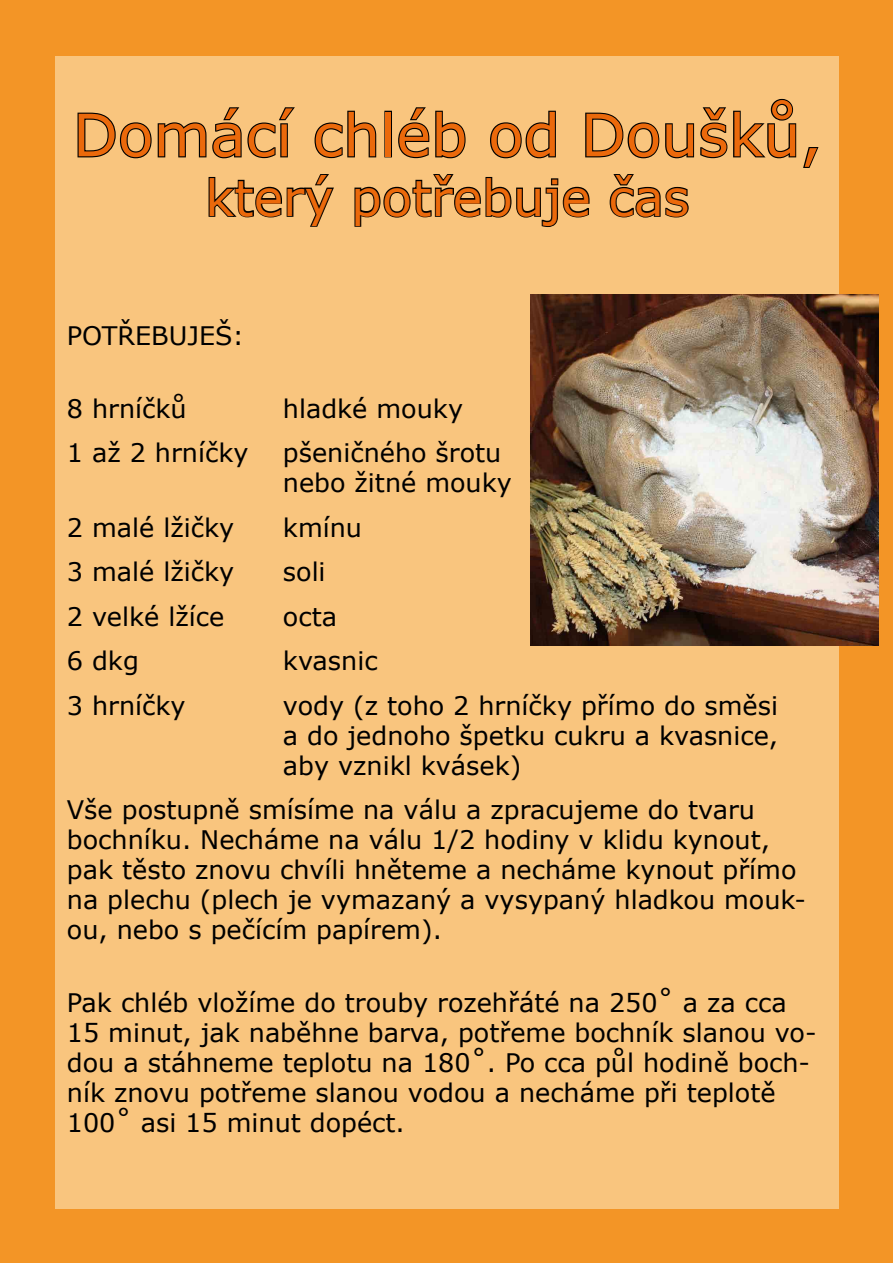
<style>
.page{position:relative;width:893px;height:1263px;background:#f39526}
.page>*{position:absolute;margin:0;border:0;box-sizing:border-box;transform-origin:0 0}
.t1{font:58.5px "Verdana";color:#eb690b}
.t2{font:49.5px "Verdana";color:#eb690b}
.t3{font:25.5px/30px "Verdana";color:#000}
</style>
<div class="page">
<div style="left:56px;top:56px;width:783px;height:1153px;background:#f9c57e"></div>
<svg style="left:77px;top:98px;width:742px;height:129px"></svg>
<img style="left:530px;top:295px;width:348px;height:350px">
<h1 class="t1" style="left:73px;top:95px;width:750px">Domácí chléb od Doušků,</h1>
<h2 class="t2" style="left:205px;top:164px;width:486px">který potřebuje čas</h2>
<p class="t3" style="left:67px;top:320px;width:179px">POTŘEBUJEŠ:</p>
<p class="t3" style="left:67px;top:393px;width:121px">8 hrníčků</p>
<p class="t3" style="left:283px;top:393px;width:182px">hladké mouky</p>
<p class="t3" style="left:67px;top:438px;width:183px">1 až 2 hrníčky</p>
<p class="t3" style="left:283px;top:438px;width:231px">pšeničného šrotu nebo žitné mouky</p>
<p class="t3" style="left:67px;top:512px;width:169px">2 malé lžičky</p>
<p class="t3" style="left:283px;top:512px;width:81px">kmínu</p>
<p class="t3" style="left:67px;top:557px;width:169px">3 malé lžičky</p>
<p class="t3" style="left:283px;top:557px;width:44px">soli</p>
<p class="t3" style="left:67px;top:601px;width:159px">2 velké lžíce</p>
<p class="t3" style="left:283px;top:601px;width:56px">octa</p>
<p class="t3" style="left:67px;top:646px;width:74px">6 dkg</p>
<p class="t3" style="left:283px;top:646px;width:96px">kvasnic</p>
<p class="t3" style="left:67px;top:690px;width:120px">3 hrníčky</p>
<p class="t3" style="left:283px;top:690px;width:497px;text-align:justify">vody (z toho 2 hrníčky přímo do směsi a do jednoho špetku cukru a kvasnice, aby vznikl kvásek)</p>
<p class="t3" style="left:67px;top:795px;width:741px">Vše postupně smísíme na válu a zpracujeme do tvaru bochníku. Necháme na válu 1/2 hodiny v klidu kynout, pak těsto znovu chvíli hněteme a necháme kynout přímo na plechu (plech je vymazaný a vysypaný hladkou mouk&shy;ou, nebo s pečícím papírem).</p>
<p class="t3" style="left:67px;top:988px;width:751px">Pak chléb vložíme do trouby rozehřáté na 250˚ a za cca 15 minut, jak naběhne barva, potřeme bochník slanou vo&shy;dou a stáhneme teplotu na 180˚. Po cca půl hodině boch&shy;ník znovu potřeme slanou vodou a necháme při teplotě 100˚ asi 15 minut dopéct.</p>
</div>
